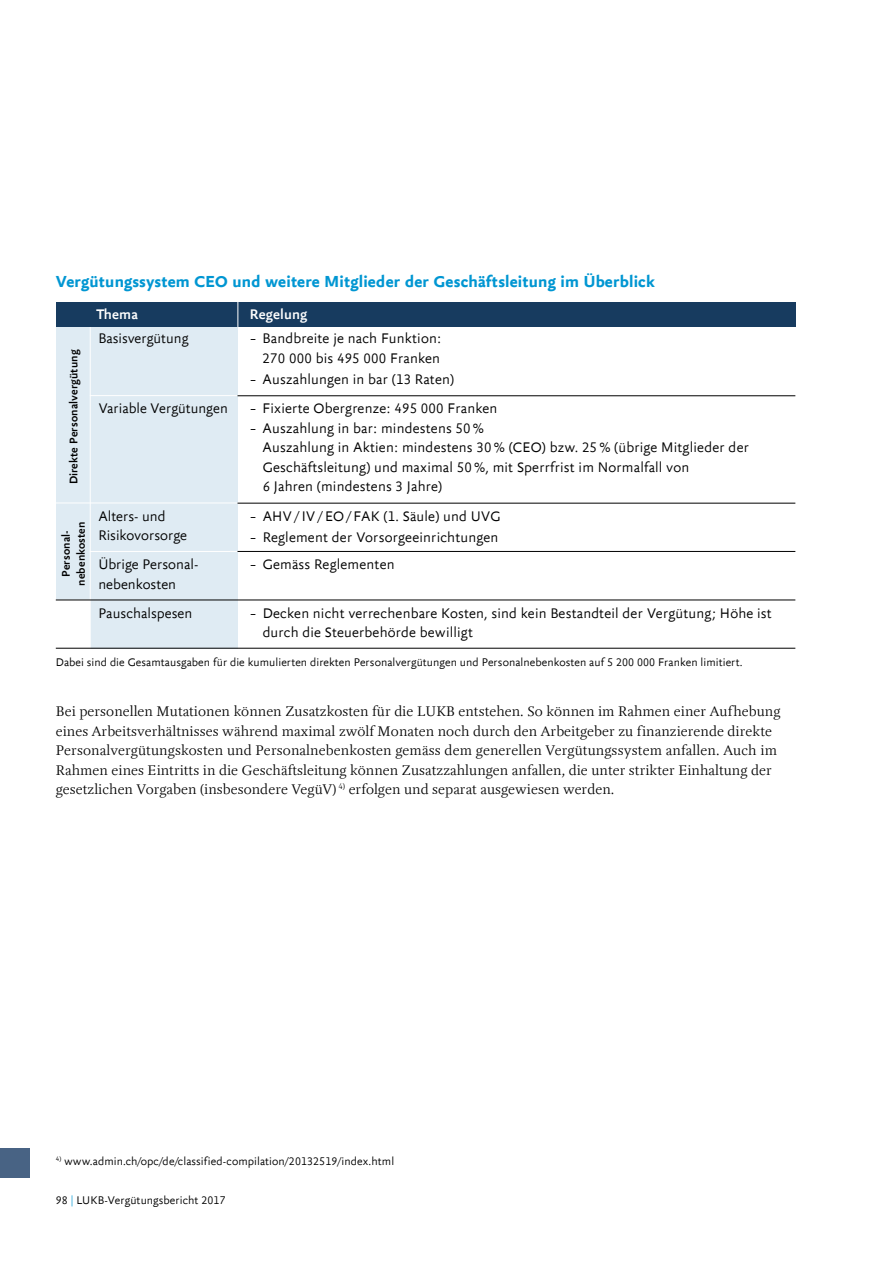
<style>
.page{position:relative;width:893px;height:1263px;background:#fff}
.page>*{position:absolute;margin:0;border:0;box-sizing:border-box;transform-origin:0 0}
.t1{font:700 17.25px "Yoga Sansfor LUKB";letter-spacing:.01em;color:#0096d2}
.t2{font:300 15px/19.5px "Yoga Sansfor LUKB";letter-spacing:.01em;color:#000}
.t3{font:300 15px/19.5px "Yogafor LUKB";letter-spacing:.005em;color:#000}
.t4{font:500 15px "Yoga Sansfor LUKB";letter-spacing:.01em;color:#fff}
.t5{font:300 12px "Yoga Sansfor LUKB";letter-spacing:.005em;color:#000}
.t6{font:500 12px/15px "Yoga Sansfor LUKB";letter-spacing:.01em;color:#000;text-align:center}
.s1{color:#0096d2}
</style>
<div class="page">
<div style="left:0;top:1147px;width:30px;height:30px;background:#486384"></div>
<div style="left:56px;top:302px;width:739px;height:25px;background:#173b5f"></div>
<div style="left:56px;top:327px;width:181px;height:321px;background:#dfebf3"></div>
<hr style="left:90px;top:395px;width:154px;height:1px;background:#fff">
<hr style="left:90px;top:503px;width:154px;height:1px;background:#fff">
<hr style="left:90px;top:551px;width:154px;height:1px;background:#fff">
<hr style="left:56px;top:503px;width:34px;height:1px;background:#fff">
<hr style="left:56px;top:599px;width:34px;height:1px;background:#fff">
<hr style="left:90px;top:327px;width:1px;height:322px;background:#fff">
<svg style="left:237px;top:302px;width:1px;height:25px"></svg>
<hr style="left:237px;top:395px;width:558px;height:1px;background:#000">
<hr style="left:237px;top:503px;width:558px;height:1px;background:#000">
<hr style="left:237px;top:551px;width:558px;height:1px;background:#000">
<div style="left:55px;top:600px;width:35px;height:49px;background:#fff"></div>
<hr style="left:56px;top:600px;width:739px;height:1px;background:#000">
<hr style="left:56px;top:648px;width:739px;height:1px;background:#000">
<p class="t1" style="left:56px;top:272px;width:601px">Vergütungssystem CEO und weitere Mitglieder der Geschäftsleitung im Überblick</p>
<p class="t4" style="left:96px;top:306px;width:43px">Thema</p>
<p class="t4" style="left:250px;top:306px;width:59px">Regelung</p>
<p class="t2" style="left:98px;top:328px;width:92px">Basisvergütung</p>
<p class="t2" style="left:250px;top:328px;width:193px;text-align:right">– Bandbreite je nach Funktion:<br>270 000 bis 495 000 Franken</p>
<p class="t2" style="left:250px;top:369px;width:206px">– Auszahlungen in bar (13 Raten)</p>
<p class="t2" style="left:98px;top:399px;width:131px">Variable Vergütungen</p>
<p class="t2" style="left:250px;top:399px;width:249px">– Fixierte Obergrenze: 495 000 Franken</p>
<p class="t2" style="left:263px;top:418px;width:488px;text-indent:-13px">– Auszahlung in bar: mindestens 50%<br>Auszahlung in Aktien: mindestens 30% (CEO) bzw. 25% (übrige Mitglieder der Geschäftsleitung) und maximal 50%, mit Sperrfrist im Normalfall von<br>6 Jahren (mindestens 3 Jahre)</p>
<p class="t2" style="left:98px;top:506px;width:90px">Alters- und<br>Risikovorsorge</p>
<p class="t2" style="left:250px;top:506px;width:252px">– AHV/IV/ EO/ FAK (1. Säule) und UVG</p>
<p class="t6" style="left:66px;top:484px;width:136px;rotate:-90deg">Direkte Personalvergütung</p>
<p class="t6" style="left:59px;top:586px;width:66px;rotate:-90deg">Personal&shy;nebenkosten</p>
<p class="t2" style="left:250px;top:528px;width:250px">– Reglement der Vorsorgeeinrichtungen</p>
<p class="t2" style="left:98px;top:554px;width:102px">Übrige Personal&shy;nebenkosten</p>
<p class="t2" style="left:250px;top:554px;width:146px">– Gemäss Reglementen</p>
<p class="t2" style="left:98px;top:603px;width:96px">Pauschalspesen</p>
<p class="t2" style="left:263px;top:603px;width:511px;text-indent:-13px">– Decken nicht verrechenbare Kosten, sind kein Bestandteil der Vergütung; Höhe ist durch die Steuerbehörde bewilligt</p>
<p class="t5" style="left:56px;top:655px;width:688px">Dabei sind die Gesamtausgaben für die kumulierten direkten Personalvergütungen und Personalnebenkosten auf 5 200 000 Franken limitiert.</p>
<p class="t3" style="left:56px;top:701px;width:726px">Bei personellen Mutationen können Zusatzkosten für die LUKB entstehen. So können im Rahmen einer Aufhebung eines Arbeitsverhältnisses während maximal zwölf Monaten noch durch den Arbeitgeber zu finanzierende direkte Personalvergütungskosten und Personalnebenkosten gemäss dem generellen Vergütungssystem anfallen. Auch im Rahmen eines Eintritts in die Geschäftsleitung können Zusatzzahlungen anfallen, die unter strikter Einhaltung der gesetzlichen Vorgaben (insbesondere VegüV) <sup>4)</sup> erfolgen und separat ausgewiesen werden.</p>
<p class="t5" style="left:56px;top:1154px;width:340px"><sup>4)</sup> www.admin.ch/opc/de/classified-compilation/20132519/index.html</p>
<p class="t5" style="left:56px;top:1193px;width:171px">98 <span class="s1">|</span> LUKB-Vergütungsbericht 2017</p>
</div>
